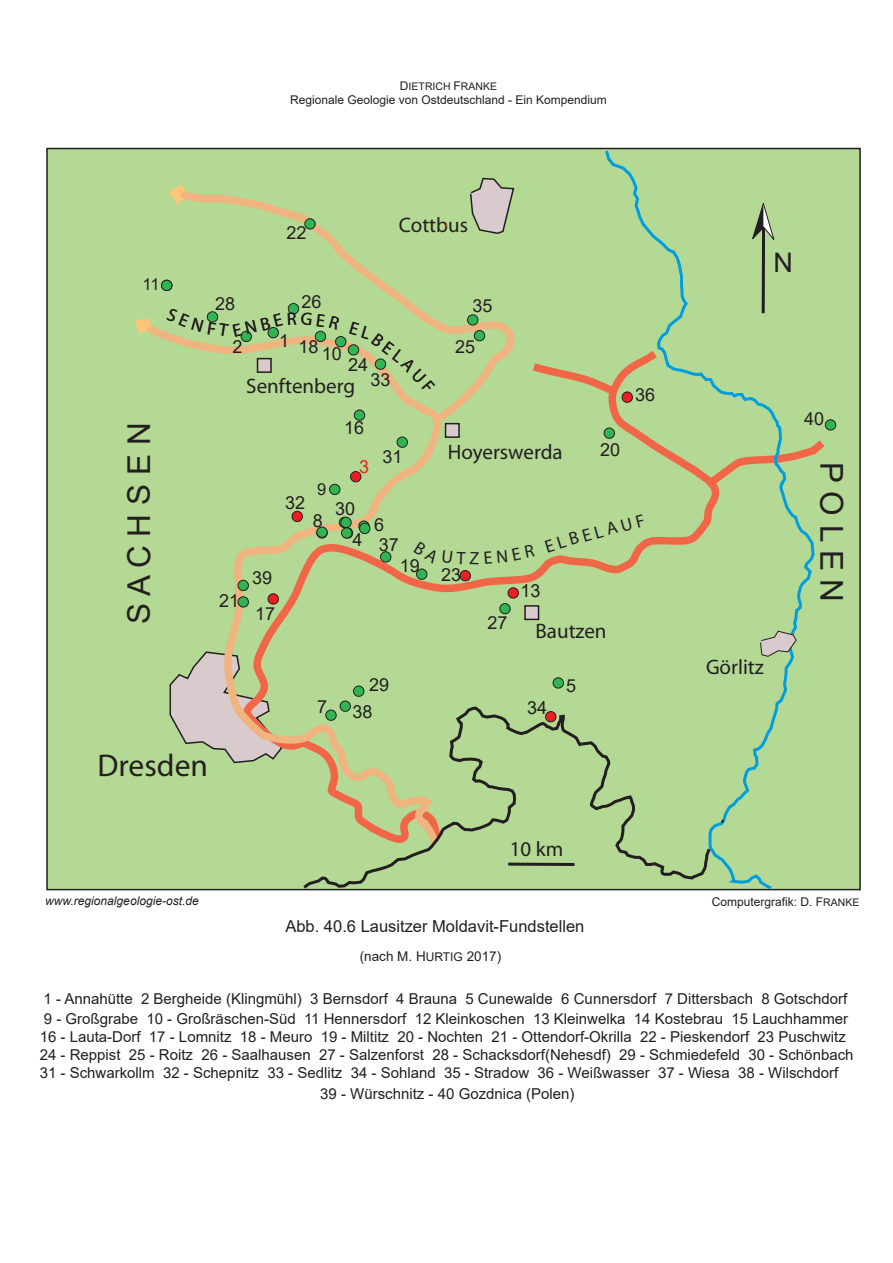
<style>
.page{position:relative;width:893px;height:1263px;background:#fff}
.page>*{position:absolute;margin:0;border:0;box-sizing:border-box;transform-origin:0 0}
.t1{font:31.5px "Arial";letter-spacing:.28em;color:#231f20}
.t2{font:31.5px "Myriad";color:#231f20}
.t3{font:27px "Arial";color:#231f20}
.t4{font:21px "Myriad";color:#231f20}
.t5{font:18px/27px "Arial";color:#231f20}
.t6{font:18px "Myriad";color:#231f20}
.t7{font:18px "Arial";color:#ee1d23}
.t8{font:16.5px "Arial";color:#231f20}
.t9{font:15px/18px "Arial";color:#231f20}
.t10{font:13.5px "Arial";color:#231f20}
.t11{font:12px "Arial";color:#231f20}
.t12{font:italic 12px "Arial";color:#231f20}
.t13{font:10.5px "Arial";color:#231f20}
.s1{font-size:12px}
.s2{font-size:10.5px}
</style>
<div class="page">
<div style="left:46px;top:148px;width:815px;height:742px;background:#b4d994;border:2px solid #231f20"></div>
<svg style="left:448px;top:555px;width:155px;height:134px"></svg>
<svg style="left:169px;top:430px;width:279px;height:334px"></svg>
<svg style="left:603px;top:147px;width:213px;height:744px"></svg>
<svg style="left:718px;top:817px;width:9px;height:8px"></svg>
<svg style="left:300px;top:705px;width:413px;height:186px"></svg>
<svg style="left:508px;top:862px;width:66px;height:4px"></svg>
<svg style="left:760px;top:630px;width:37px;height:27px"></svg>
<svg style="left:480px;top:177px;width:21px;height:9px"></svg>
<div style="left:524px;top:605px;width:15px;height:15px;background:#d9cbcd;border:2px solid #231f20"></div>
<div style="left:445px;top:423px;width:15px;height:15px;background:#d9cbcd;border:2px solid #231f20"></div>
<svg style="left:172px;top:186px;width:343px;height:244px"></svg>
<svg style="left:168px;top:184px;width:26px;height:29px"></svg>
<svg style="left:442px;top:220px;width:10px;height:9px"></svg>
<svg style="left:325px;top:686px;width:39px;height:35px"></svg>
<svg style="left:553px;top:677px;width:11px;height:11px"></svg>
<svg style="left:238px;top:580px;width:11px;height:27px"></svg>
<svg style="left:316px;top:527px;width:11px;height:11px"></svg>
<svg style="left:339px;top:517px;width:31px;height:21px"></svg>
<svg style="left:380px;top:551px;width:11px;height:11px"></svg>
<svg style="left:329px;top:484px;width:11px;height:11px"></svg>
<svg style="left:397px;top:437px;width:11px;height:11px"></svg>
<svg style="left:354px;top:410px;width:11px;height:11px"></svg>
<svg style="left:604px;top:428px;width:11px;height:11px"></svg>
<svg style="left:701px;top:419px;width:135px;height:73px"></svg>
<svg style="left:467px;top:314px;width:18px;height:27px"></svg>
<svg style="left:499px;top:587px;width:20px;height:27px"></svg>
<svg style="left:545px;top:711px;width:11px;height:11px"></svg>
<svg style="left:533px;top:357px;width:100px;height:46px"></svg>
<svg style="left:350px;top:471px;width:11px;height:11px"></svg>
<svg style="left:292px;top:511px;width:11px;height:11px"></svg>
<svg style="left:268px;top:593px;width:11px;height:11px"></svg>
<svg style="left:304px;top:218px;width:11px;height:11px"></svg>
<svg style="left:161px;top:280px;width:11px;height:11px"></svg>
<svg style="left:413px;top:541px;width:122px;height:40px"></svg>
<svg style="left:636px;top:514px;width:9px;height:13px"></svg>
<svg style="left:135px;top:303px;width:300px;height:90px"></svg>
<p class="t13" style="left:400px;top:79px;width:99px"><span class="s1">D</span>IETRICH <span class="s1">F</span>RANKE</p>
<p class="t11" style="left:290px;top:92px;width:318px">Regionale Geologie von Ostdeutschland - Ein Kompendium</p>
<p class="t8" style="left:142px;top:273px;width:19px">11</p>
<h1 class="t1" style="left:117px;top:624px;width:203px;rotate:-90deg">SACHSEN</h1>
<p class="t5" style="left:286px;top:219px;width:22px">22</p>
<h3 class="t4" style="left:399px;top:215px;width:71px">Cottbus</h3>
<p class="t5" style="left:302px;top:288px;width:22px">26</p>
<p class="t5" style="left:215px;top:290px;width:22px">28</p>
<p class="t5" style="left:232px;top:333px;width:12px">2</p>
<p class="t5" style="left:279px;top:327px;width:12px">1</p>
<p class="t5" style="left:298px;top:337px;width:45px">18 10</p>
<p class="t5" style="left:348px;top:351px;width:22px">24</p>
<p class="t5" style="left:370px;top:366px;width:22px">33</p>
<h3 class="t4" style="left:246px;top:375px;width:110px">Senftenberg</h3>
<p class="t5" style="left:344px;top:414px;width:22px">16</p>
<p class="t5" style="left:472px;top:292px;width:22px">35</p>
<p class="t5" style="left:455px;top:333px;width:22px">25</p>
<p class="t7" style="left:359px;top:454px;width:12px">3</p>
<p class="t5" style="left:382px;top:443px;width:22px">31</p>
<h3 class="t4" style="left:448px;top:442px;width:116px">Hoyerswerda</h3>
<p class="t5" style="left:635px;top:381px;width:22px">36</p>
<p class="t5" style="left:600px;top:436px;width:22px">20</p>
<p class="t5" style="left:219px;top:587px;width:22px">21</p>
<p class="t5" style="left:252px;top:564px;width:22px">39</p>
<p class="t5" style="left:255px;top:600px;width:22px">17</p>
<p class="t5" style="left:285px;top:489px;width:22px">32</p>
<p class="t8" style="left:317px;top:478px;width:11px">9</p>
<p class="t5" style="left:313px;top:507px;width:12px">8</p>
<p class="t5" style="left:335px;top:495px;width:22px">30</p>
<p class="t5" style="left:352px;top:526px;width:12px">4</p>
<p class="t5" style="left:374px;top:511px;width:12px">6</p>
<p class="t5" style="left:379px;top:531px;width:22px">37</p>
<p class="t5" style="left:400px;top:552px;width:22px">19</p>
<p class="t5" style="left:441px;top:561px;width:22px">23</p>
<p class="t5" style="left:488px;top:609px;width:22px">27</p>
<p class="t5" style="left:520px;top:577px;width:22px">13</p>
<p class="t6" style="left:567px;top:531px;width:67px;rotate:-15deg">BELAU</p>
<h3 class="t4" style="left:536px;top:620px;width:73px">Bautzen</h3>
<h1 class="t2" style="left:98px;top:750px;width:112px">Dresden</h1>
<p class="t5" style="left:317px;top:693px;width:12px">7</p>
<p class="t5" style="left:352px;top:671px;width:38px;text-indent:16px">29<br>38</p>
<p class="t5" style="left:527px;top:694px;width:22px">34</p>
<p class="t5" style="left:566px;top:672px;width:12px">5</p>
<h3 class="t4" style="left:510px;top:838px;width:55px">10 km</h3>
<h2 class="t3" style="left:774px;top:244px;width:21px">N</h2>
<h3 class="t4" style="left:706px;top:656px;width:59px">Görlitz</h3>
<p class="t5" style="left:804px;top:405px;width:22px">40</p>
<h1 class="t1" style="left:853px;top:462px;width:142px;rotate:90deg">POLEN</h1>
<p class="t12" style="left:45px;top:893px;width:155px">www.regionalgeologie-ost.de</p>
<p class="t11" style="left:712px;top:894px;width:149px">Computergrafik: D. F<span class="s2">RANKE</span></p>
<p class="t8" style="left:285px;top:915px;width:300px">Abb. 40.6 Lausitzer Moldavit-Fundstellen</p>
<p class="t10" style="left:360px;top:947px;width:143px">(nach M. H<span class="s1">URTIG</span> 2017)</p>
<p class="t9" style="left:44px;top:988px;width:806px;line-height:20.2px">1 - Annahütte 2 Bergheide (Klingmühl) 3 Bernsdorf 4 Brauna 5 Cunewalde 6 Cunnersdorf 7 Dittersbach 8 Gotschdorf<br>9 - Großgrabe 10 - Großräschen-Süd 11 Hennersdorf 12 Kleinkoschen 13 Kleinwelka 14 Kostebrau 15 Lauchhammer</p>
<p class="t9" style="left:40px;top:1027px;width:815px">16 - Lauta-Dorf 17 - Lomnitz 18 - Meuro 19 - Miltitz 20 - Nochten 21 - Ottendorf-Okrilla 22 - Pieskendorf 23 Puschwitz<br>24 - Reppist 25 - Roitz 26 - Saalhausen 27 - Salzenforst 28 - Schacksdorf(Nehesdf) 29 - Schmiedefeld 30 - Schönbach<br>31 - Schwarkollm 32 - Schepnitz 33 - Sedlitz 34 - Sohland 35 - Stradow 36 - Weißwasser 37 - Wiesa 38 - Wilschdorf</p>
<p class="t9" style="left:320px;top:1084px;width:256px">39 - Würschnitz - 40 Gozdnica (Polen)</p>
</div>
